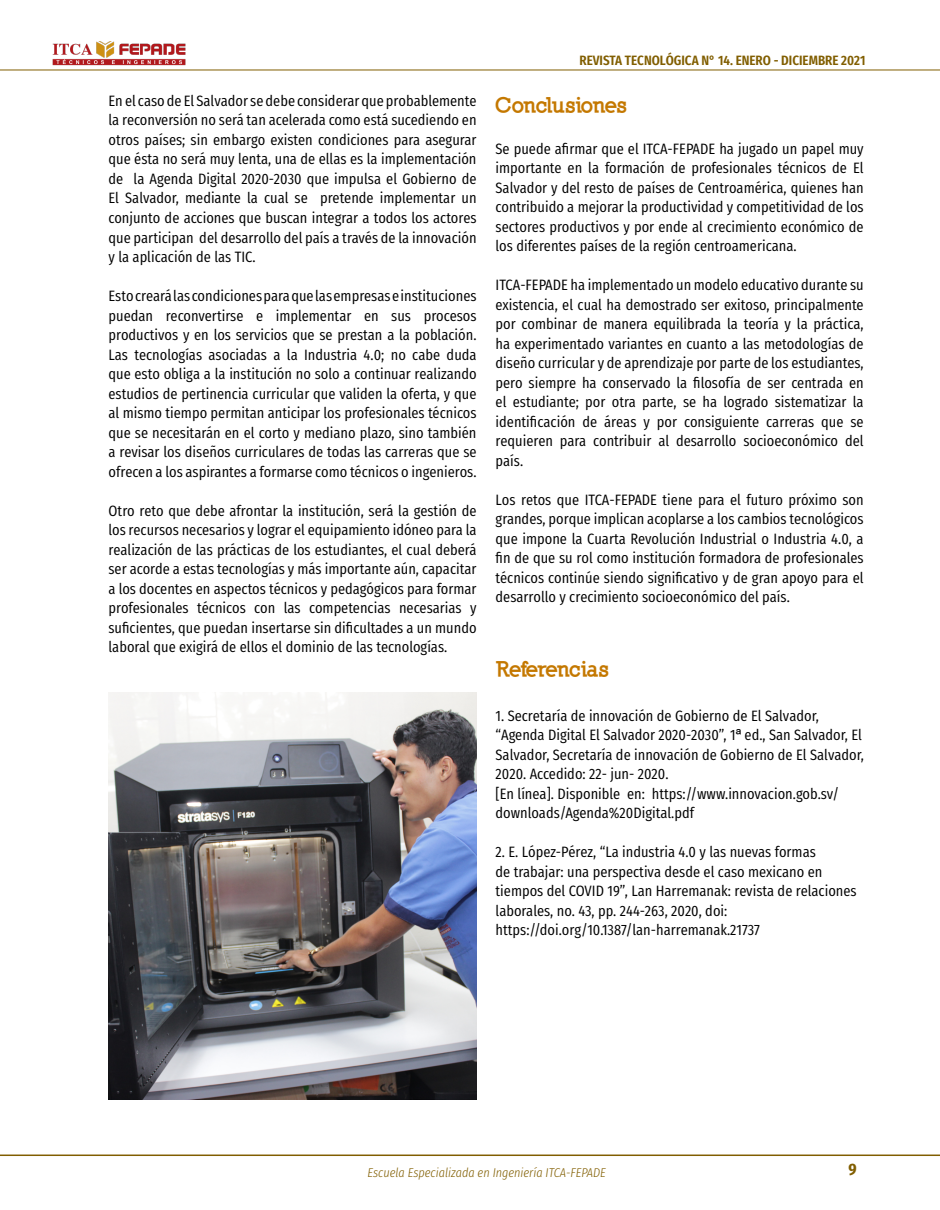
<style>
.page{position:relative;width:940px;height:1210px;background:#fff}
.page>*{position:absolute;margin:0;border:0;box-sizing:border-box;transform-origin:0 0}
.t1{font:900 21px "Nilland";letter-spacing:-.03em;color:#c47800}
.t2{font:700 16.5px "Fira Sans Condensed";color:#815e00}
.t3{font:15px/19.5px "Fira Sans Condensed";color:#000;text-align:justify}
.t4{font:600 13.5px "Fira Sans Condensed";color:#815e00}
.t5{font:italic 300 12.75px "Fira Sans Condensed";color:#815e00}
.s1{font-family:"Arial"}
</style>
<div class="page">
<hr style="left:0;top:70px;width:939px;height:1px;background:#815e00">
<hr style="left:0;top:1154px;width:939px;height:1px;background:#815e00">
<img style="left:52px;top:42px;width:134px;height:24px">
<img style="left:108px;top:692px;width:368px;height:406px">
<p class="t3" style="left:108px;top:89px;width:369px">En el caso de El Salvador se debe considerar que probablemente la reconversión no será tan acelerada como está sucediendo en otros países; sin embargo existen condiciones para asegurar que ésta no será muy lenta, una de ellas es la implementación de la Agenda Digital 2020-2030 que impulsa el Gobierno de El Salvador, mediante la cual se pretende implementar un conjunto de acciones que buscan integrar a todos los actores que participan del desarrollo del país a través de la innovación y la aplicación de las TIC.</p>
<p class="t3" style="left:108px;top:284px;width:369px">Esto creará las condiciones para que las empresas e instituciones puedan reconvertirse e implementar en sus procesos productivos y en los servicios que se prestan a la población.<br>Las tecnologías asociadas a la Industria 4.0; no cabe duda que esto obliga a la institución no solo a continuar realizando estudios de pertinencia curricular que validen la oferta, y que al mismo tiempo permitan anticipar los profesionales técnicos que se necesitarán en el corto y mediano plazo, sino también a revisar los diseños curriculares de todas las carreras que se ofrecen a los aspirantes a formarse como técnicos o ingenieros.</p>
<p class="t3" style="left:108px;top:499px;width:369px">Otro reto que debe afrontar la institución, será la gestión de los recursos necesarios y lograr el equipamiento idóneo para la realización de las prácticas de los estudiantes, el cual deberá ser acorde a estas tecnologías y más importante aún, capacitar a los docentes en aspectos técnicos y pedagógicos para formar profesionales técnicos con las competencias necesarias y suficientes, que puedan insertarse sin dificultades a un mundo laboral que exigirá de ellos el dominio de las tecnologías.</p>
<p class="t4" style="left:579px;top:48px;width:287px">REVISTA TECNOLÓGICA N° 14. ENERO - DICIEMBRE 2021</p>
<h1 class="t1" style="left:495px;top:92px;width:134px">Conclusiones</h1>
<p class="t3" style="left:495px;top:137px;width:369px">Se puede afirmar que el ITCA-FEPADE ha jugado un papel muy importante en la formación de profesionales técnicos de El Salvador y del resto de países de Centroamérica, quienes han contribuido a mejorar la productividad y competitividad de los sectores productivos y por ende al crecimiento económico de los diferentes países de la región centroamericana.</p>
<p class="t3" style="left:495px;top:273px;width:369px">ITCA-FEPADE ha implementado un modelo educativo durante su existencia, el cual ha demostrado ser exitoso, principalmente por combinar de manera equilibrada la teoría y la práctica, ha experimentado variantes en cuanto a las metodologías de diseño curricular y de aprendizaje por parte de los estudiantes, pero siempre ha conservado la filosofía de ser centrada en el estudiante; por otra parte, se ha logrado sistematizar la identificación de áreas y por consiguiente carreras que se requieren para contribuir al desarrollo socioeconómico del país.</p>
<p class="t3" style="left:495px;top:488px;width:369px">Los retos que ITCA-FEPADE tiene para el futuro próximo son grandes, porque implican acoplarse a los cambios tecnológicos que impone la Cuarta Revolución Industrial o Industria 4.0, a fin de que su rol como institución formadora de profesionales técnicos continúe siendo significativo y de gran apoyo para el desarrollo y crecimiento socioeconómico del país.</p>
<h1 class="t1" style="left:496px;top:656px;width:114px">Referencias</h1>
<p class="t3" style="left:495px;top:704px;width:370px;text-align:left">1. Secretaría de innovación de Gobierno de El Salvador, “Agenda Digital El Salvador 2020-2030”, 1<span class="s1">ª</span> ed., San Salvador, El Salvador, Secretaría de innovación de Gobierno de El Salvador, 2020. Accedido: 22- jun- 2020.<br>[En línea]. Disponible en: https://www.innovacion.gob.sv/ downloads/Agenda%20Digital.pdf</p>
<p class="t3" style="left:495px;top:840px;width:362px;text-align:left">2. E. López-Pérez, “La industria 4.0 y las nuevas formas<br>de trabajar: una perspectiva desde el caso mexicano en tiempos del COVID 19”, Lan Harremanak: revista de relaciones laborales, no. 43, pp. 244-263, 2020, doi: https://doi.org/10.1387/lan-harremanak.21737</p>
<p class="t5" style="left:367px;top:1162px;width:240px">Escuela Especializada en Ingeniería ITCA-FEPADE</p>
<p class="t2" style="left:848px;top:1154px;width:10px">9</p>
</div>
